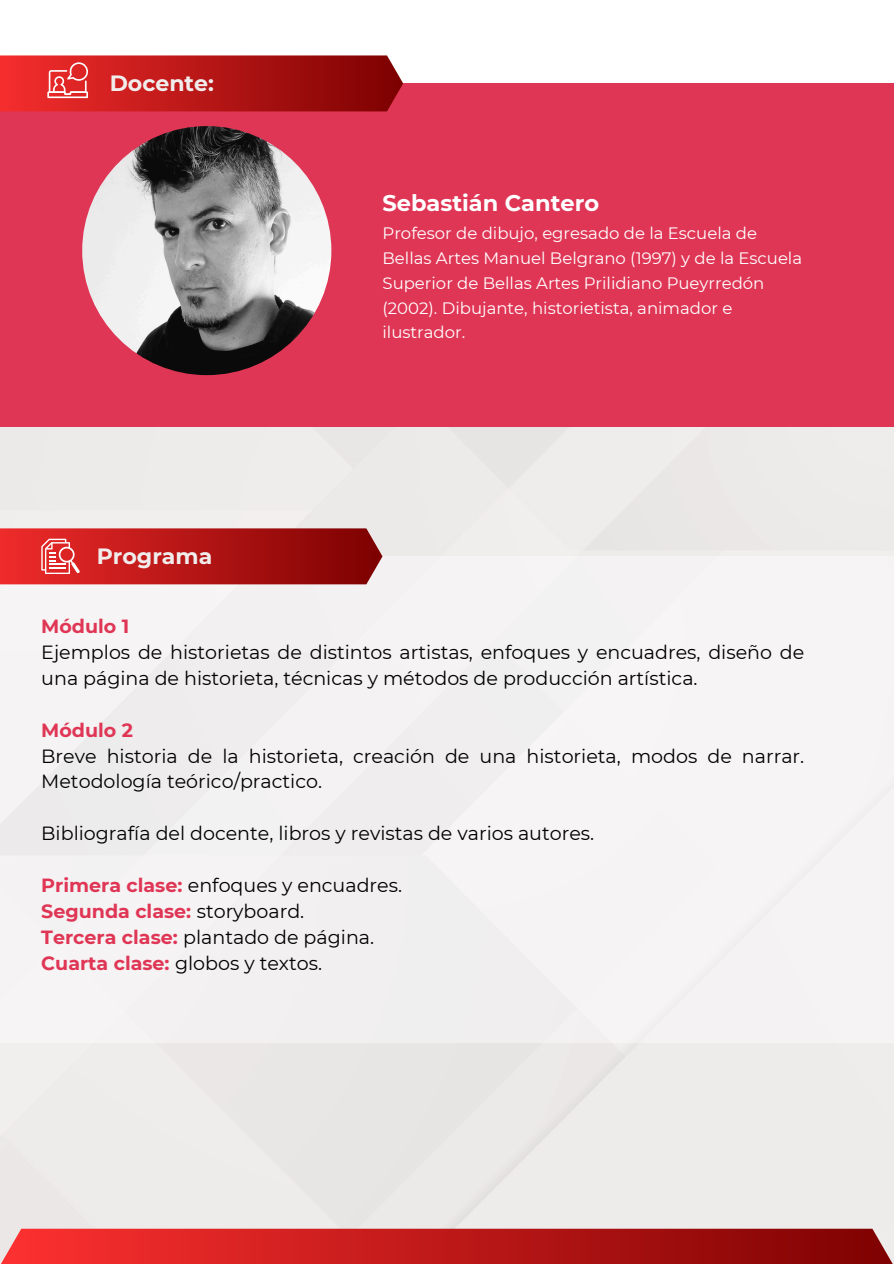
<style>
.page{position:relative;width:894px;height:1264px;background:#fff}
.page>*{position:absolute;margin:0;border:0;box-sizing:border-box;transform-origin:0 0}
.t1{font:700 22.5px "Montserrat";color:#fff}
.t2{font:700 22.05px "Montserrat";color:#f1eded}
.t3{font:19.05px/25.8px "Montserrat";color:#000}
.t4{font:16.5px/24.8px "Montserrat";color:#fff}
.s1{font-weight:700;color:#e03656}
</style>
<div class="page">
<div style="left:0;top:556px;width:893px;height:486px;background:#f5f3f3"></div>
<div style="left:0;top:83px;width:893px;height:344px;background:#e03656"></div>
<svg style="left:0;top:55px;width:403px;height:56px;background:#bb1f1f"></svg>
<div style="left:0;top:1228px;width:893px;height:35px;background:linear-gradient(to right,#fa3434,#830707)"></div>
<img style="left:82px;top:126px;width:249px;height:249px;border-radius:50%">
<svg style="left:0;top:528px;width:382px;height:56px;background:#b82020"></svg>
<p class="t2" style="left:110px;top:69px;width:106px">Docente:</p>
<h2 class="t2" style="left:97px;top:542px;width:117px">Programa</h2>
<h1 class="t1" style="left:382px;top:189px;width:218px">Sebastián Cantero</h1>
<p class="t4" style="left:382px;top:221px;width:421px">Profesor de dibujo, egresado de la Escuela de Bellas Artes Manuel Belgrano (1997) y de la Escuela Superior de Bellas Artes Prilidiano Pueyrredón (2002). Dibujante, historietista, animador e ilustrador.</p>
<p class="t3" style="left:41px;top:613px;width:764px"><span class="s1">Módulo 1<br></span>Ejemplos de historietas de distintos artistas, enfoques y encuadres, diseño de una página de historieta, técnicas y métodos de producción artística.</p>
<p class="t3" style="left:41px;top:717px;width:764px"><span class="s1">Módulo 2<br></span>Breve historia de la historieta, creación de una historieta, modos de narrar.<br>Metodología teórico/practico.</p>
<h1 class="t3" style="left:41px;top:820px;width:554px">Bibliografía del docente, libros y revistas de varios autores.</h1>
<h2 class="t3" style="left:41px;top:872px;width:362px"><span class="s1">Primera clase:</span> enfoques y encuadres.<br><span class="s1">Segunda clase:</span> storyboard.<br><span class="s1">Tercera clase:</span> plantado de página.<br><span class="s1">Cuarta clase:</span> globos y textos.</h2>
</div>
